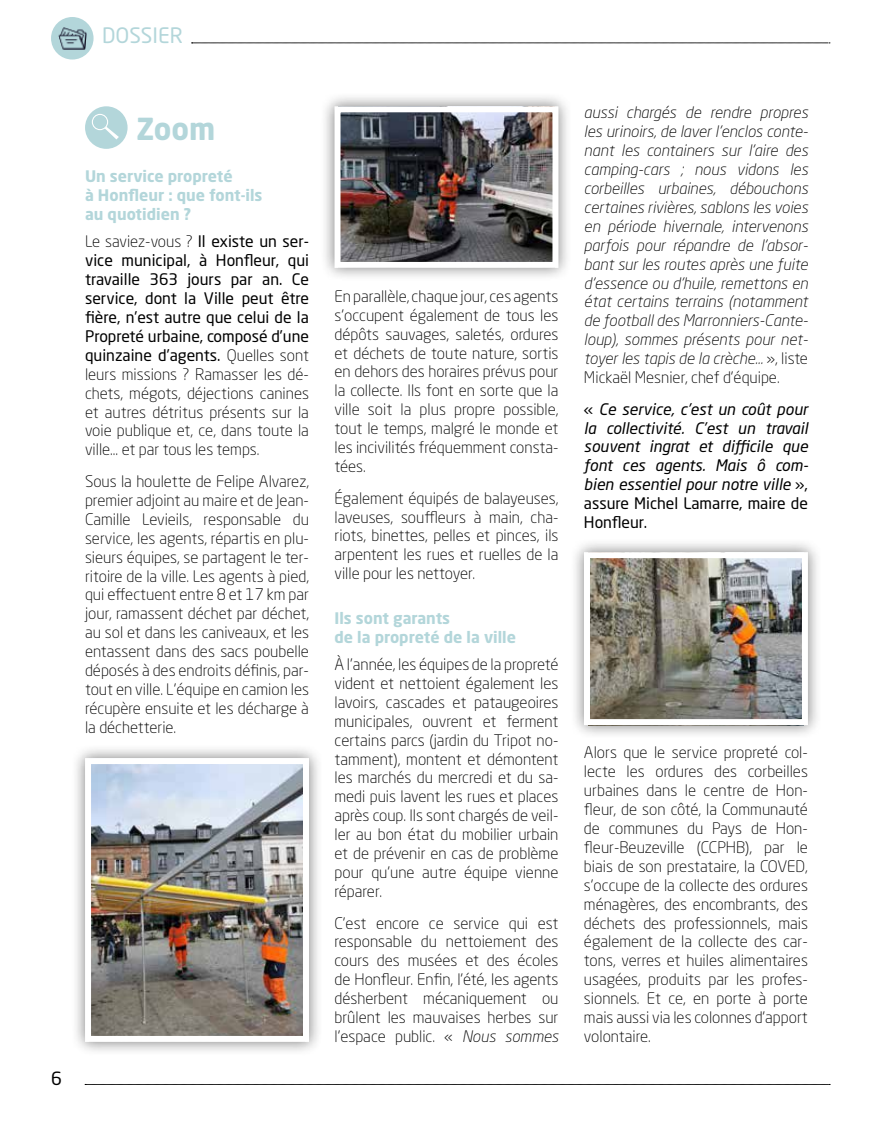
<style>
.page{position:relative;width:893px;height:1127px;background:#fff}
.page>*{position:absolute;margin:0;border:0;box-sizing:border-box;transform-origin:0 0}
.t1{font:700 30px "Neo Sans Pro";color:#b3d6da}
.t2{font:21px "Neo Sans Pro";color:#b3d6da}
.t3{font:18px "Neo Sans Pro";color:#000}
.t4{font:300 15.75px/18.9px "Neo Sans Pro";color:#000;text-align:justify}
.t5{font:italic 300 15.75px/18.9px "Neo Sans Pro";color:#000;text-align:justify}
.t6{font:15.75px/18.9px "Neo Sans Pro";color:#000;text-align:justify}
.t7{font:italic 15.75px/18.9px "Neo Sans Pro";color:#000;text-align:justify}
.t8{font:700 15.75px/18.9px "Neo Sans Pro";color:#b3d6da}
.s1{font-style:normal}
.s2{font-weight:300}
.s3{font-style:italic}
</style>
<div class="page">
<svg style="left:85px;top:1084px;width:745px;height:1px"></svg>
<svg style="left:192px;top:43px;width:638px;height:1px"></svg>
<div style="left:51px;top:17px;width:43px;height:43px;background:#b3d6da;border-radius:50%"></div>
<img style="left:59px;top:27px;width:28px;height:23px">
<div style="left:85px;top:106px;width:43px;height:43px;background:#b3d6da;border-radius:50%"></div>
<svg style="left:92px;top:114px;width:27px;height:25px"></svg>
<div style="left:570px;top:538px;width:252px;height:201px;background:#000;opacity:.5"></div>
<img style="left:591px;top:559px;width:210px;height:159px">
<div style="left:584px;top:552px;width:224px;height:173px;border:6px solid #fff"></div>
<div style="left:320px;top:92px;width:252px;height:190px;background:#000;opacity:.5"></div>
<img style="left:341px;top:113px;width:210px;height:148px">
<div style="left:334px;top:106px;width:224px;height:162px;border:6px solid #fff"></div>
<div style="left:71px;top:744px;width:252px;height:312px;background:#000;opacity:.5"></div>
<img style="left:92px;top:765px;width:210px;height:270px">
<div style="left:85px;top:758px;width:224px;height:284px;border:6px solid #fff"></div>
<h2 class="t2" style="left:102px;top:22px;width:82px">DOSSIER</h2>
<p class="t3" style="left:51px;top:1067px;width:12px">6</p>
<h1 class="t1" style="left:136px;top:109px;width:81px">Zoom</h1>
<p class="t5" style="left:584px;top:103px;width:225px">aussi chargés de rendre propres les urinoirs, de laver l’enclos conte&shy;nant les containers sur l’aire des camping-cars ; nous vidons les corbeilles urbaines, débouchons certaines rivières, sablons les voies en période hivernale, intervenons parfois pour répandre de l’absor&shy;bant sur les routes après une fuite d’essence ou d’huile, remettons en état certains terrains (notamment de football des Marronniers-Cante&shy;loup), sommes présents pour net&shy;toyer les tapis de la crèche… <span class="s1">», liste Mickaël Mesnier, chef d’équipe.</span></p>
<p class="t7" style="left:584px;top:399px;width:226px"><span class="s1">«</span> Ce service, c’est un coût pour la collectivité. C’est un travail souvent ingrat et difficile que font ces agents. Mais ô com&shy;bien essentiel pour notre ville <span class="s1">», assure Michel Lamarre, maire de Honfleur.</span></p>
<p class="t8" style="left:85px;top:166px;width:179px">Un service propreté<br>à Honfleur : que font-ils au quotidien ?</p>
<p class="t6" style="left:85px;top:232px;width:225px"><span class="s2">Le saviez-vous ?</span> Il existe un ser&shy;vice municipal, à Honfleur, qui travaille 363 jours par an. Ce service, dont la Ville peut être fière, n’est autre que celui de la Propreté urbaine, composé d’une quinzaine d’agents. <span class="s2">Quelles sont leurs missions ? Ramasser les dé&shy;chets, mégots, déjections canines et autres détritus présents sur la voie publique et, ce, dans toute la ville… et par tous les temps.</span></p>
<p class="t4" style="left:85px;top:472px;width:225px">Sous la houlette de Felipe Alvarez, premier adjoint au maire et de Jean-Camille Levieils, responsable du service, les agents, répartis en plu&shy;sieurs équipes, se partagent le ter&shy;ritoire de la ville. Les agents à pied, qui effectuent entre 8 et 17 km par jour, ramassent déchet par déchet, au sol et dans les caniveaux, et les entassent dans des sacs poubelle déposés à des endroits définis, par&shy;tout en ville. L’équipe en camion les récupère ensuite et les décharge à la déchetterie.</p>
<p class="t4" style="left:334px;top:286px;width:225px">En parallèle, chaque jour, ces agents s’occupent également de tous les dépôts sauvages, saletés, ordures et déchets de toute nature, sortis en dehors des horaires prévus pour la collecte. Ils font en sorte que la ville soit la plus propre possible, tout le temps, malgré le monde et les incivilités fréquemment consta&shy;tées.</p>
<p class="t4" style="left:334px;top:488px;width:225px">Également équipés de balayeuses, laveuses, souffleurs à main, cha&shy;riots, binettes, pelles et pinces, ils arpentent les rues et ruelles de la ville pour les nettoyer.</p>
<p class="t8" style="left:334px;top:608px;width:183px">Ils sont garants<br>de la propreté de la ville</p>
<p class="t4" style="left:334px;top:655px;width:225px">À l’année, les équipes de la propreté vident et nettoient également les lavoirs, cascades et pataugeoires municipales, ouvrent et ferment certains parcs (jardin du Tripot no&shy;tamment), montent et démontent les marchés du mercredi et du sa&shy;medi puis lavent les rues et places après coup. Ils sont chargés de veil&shy;ler au bon état du mobilier urbain et de prévenir en cas de problème pour qu’une autre équipe vienne réparer.</p>
<p class="t4" style="left:334px;top:913px;width:225px">C’est encore ce service qui est responsable du nettoiement des cours des musées et des écoles de Honfleur. Enfin, l’été, les agents désherbent mécaniquement ou brûlent les mauvaises herbes sur l’espace public. « <span class="s3">Nous sommes</span></p>
<p class="t4" style="left:584px;top:743px;width:225px">Alors que le service propreté col&shy;lecte les ordures des corbeilles urbaines dans le centre de Hon&shy;fleur, de son côté, la Communauté de communes du Pays de Hon&shy;fleur-Beuzeville (CCPHB), par le biais de son prestataire, la COVED, s’occupe de la collecte des ordures ménagères, des encombrants, des déchets des professionnels, mais également de la collecte des car&shy;tons, verres et huiles alimentaires usagées, produits par les profes&shy;sionnels. Et ce, en porte à porte mais aussi via les colonnes d’apport volontaire.</p>
</div>
